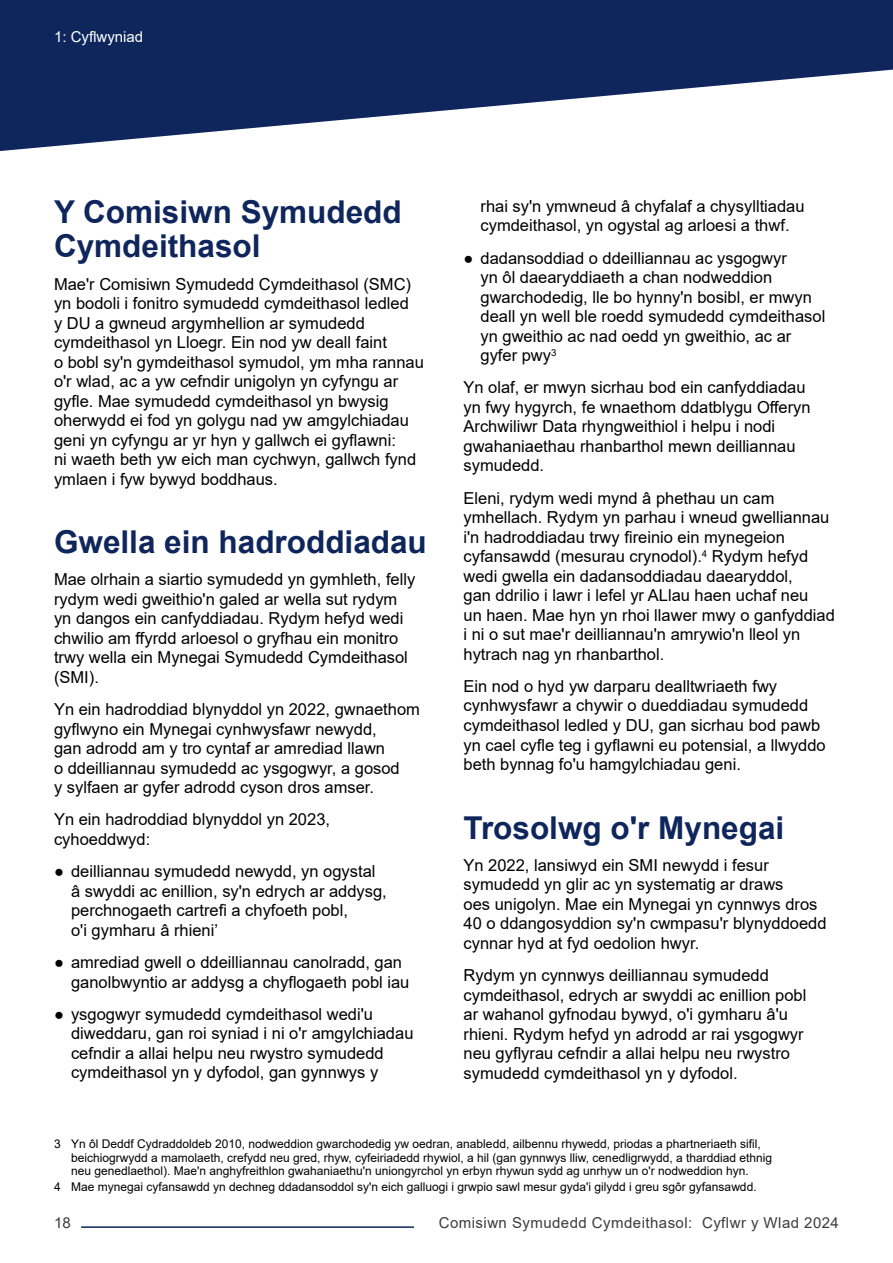
<style>
.page{position:relative;width:893px;height:1263px;background:#fff}
.page>*{position:absolute;margin:0;border:0;box-sizing:border-box;transform-origin:0 0}
.t1{font:700 31.5px/34.5px "Arial";color:#0f265c}
.t2{font:16.5px/19.5px "Arial";color:#000}
.t3{font:15px "Arial";letter-spacing:.03em;color:#3c3c3b}
.t4{font:15px "Arial";color:#fff}
.t5{font:12px/13.5px "Arial";color:#000}
</style>
<div class="page">
<svg style="left:0;top:0;width:893px;height:151px;fill:#0f265c"></svg>
<hr style="left:81px;top:1226px;width:333px;height:2px;background:#0f265c">
<p class="t4" style="left:54px;top:26px;width:91px">1: Cyflwyniad</p>
<h1 class="t1" style="left:54px;top:195px;width:349px">Y Comisiwn Symudedd<br>Cymdeithasol</h1>
<p class="t2" style="left:54px;top:274px;width:371px">Mae'r Comisiwn Symudedd Cymdeithasol (SMC) yn bodoli i fonitro symudedd cymdeithasol ledled<br>y DU a gwneud argymhellion ar symudedd cymdeithasol yn Lloegr. Ein nod yw deall faint<br>o bobl sy'n gymdeithasol symudol, ym mha rannau o'r wlad, ac a yw cefndir unigolyn yn cyfyngu ar gyfle. Mae symudedd cymdeithasol yn bwysig oherwydd ei fod yn golygu nad yw amgylchiadau geni yn cyfyngu ar yr hyn y gallwch ei gyflawni:<br>ni waeth beth yw eich man cychwyn, gallwch fynd ymlaen i fyw bywyd boddhaus.</p>
<h1 class="t1" style="left:54px;top:525px;width:374px">Gwella ein hadroddiadau</h1>
<p class="t2" style="left:54px;top:570px;width:363px">Mae olrhain a siartio symudedd yn gymhleth, felly rydym wedi gweithio'n galed ar wella sut rydym yn dangos ein canfyddiadau. Rydym hefyd wedi chwilio am ffyrdd arloesol o gryfhau ein monitro trwy wella ein Mynegai Symudedd Cymdeithasol (SMI).</p>
<p class="t2" style="left:54px;top:699px;width:367px">Yn ein hadroddiad blynyddol yn 2022, gwnaethom gyflwyno ein Mynegai cynhwysfawr newydd,<br>gan adrodd am y tro cyntaf ar amrediad llawn<br>o ddeilliannau symudedd ac ysgogwyr, a gosod<br>y sylfaen ar gyfer adrodd cyson dros amser.</p>
<p class="t2" style="left:54px;top:810px;width:278px">Yn ein hadroddiad blynyddol yn 2023, cyhoeddwyd:</p>
<p class="t2" style="left:71px;top:861px;width:317px;text-indent:-17px">● deilliannau symudedd newydd, yn ogystal â swyddi ac enillion, sy'n edrych ar addysg, perchnogaeth cartrefi a chyfoeth pobl,<br>o'i gymharu â rhieni’</p>
<p class="t2" style="left:71px;top:952px;width:340px;text-indent:-17px">● amrediad gwell o ddeilliannau canolradd, gan ganolbwyntio ar addysg a chyflogaeth pobl iau</p>
<p class="t2" style="left:71px;top:1004px;width:344px;text-indent:-17px">● ysgogwyr symudedd cymdeithasol wedi'u diweddaru, gan roi syniad i ni o'r amgylchiadau cefndir a allai helpu neu rwystro symudedd cymdeithasol yn y dyfodol, gan gynnwys y</p>
<p class="t2" style="left:480px;top:196px;width:326px">rhai sy'n ymwneud â chyfalaf a chysylltiadau cymdeithasol, yn ogystal ag arloesi a thwf.</p>
<p class="t2" style="left:480px;top:248px;width:346px;text-indent:-17px">● dadansoddiad o ddeilliannau ac ysgogwyr<br>yn ôl daearyddiaeth a chan nodweddion gwarchodedig, lle bo hynny'n bosibl, er mwyn deall yn well ble roedd symudedd cymdeithasol yn gweithio ac nad oedd yn gweithio, ac ar gyfer pwy<sup>3</sup></p>
<p class="t2" style="left:463px;top:378px;width:349px">Yn olaf, er mwyn sicrhau bod ein canfyddiadau yn fwy hygyrch, fe wnaethom ddatblygu Offeryn Archwiliwr Data rhyngweithiol i helpu i nodi gwahaniaethau rhanbarthol mewn deilliannau symudedd.</p>
<p class="t2" style="left:463px;top:488px;width:373px">Eleni, rydym wedi mynd â phethau un cam ymhellach. Rydym yn parhau i wneud gwelliannau i'n hadroddiadau trwy fireinio ein mynegeion cyfansawdd (mesurau crynodol).<sup>4</sup> Rydym hefyd wedi gwella ein dadansoddiadau daearyddol,<br>gan ddrilio i lawr i lefel yr ALlau haen uchaf neu<br>un haen. Mae hyn yn rhoi llawer mwy o ganfyddiad i ni o sut mae'r deilliannau'n amrywio'n lleol yn hytrach nag yn rhanbarthol.</p>
<p class="t2" style="left:463px;top:676px;width:364px">Ein nod o hyd yw darparu dealltwriaeth fwy cynhwysfawr a chywir o dueddiadau symudedd cymdeithasol ledled y DU, gan sicrhau bod pawb yn cael cyfle teg i gyflawni eu potensial, a llwyddo beth bynnag fo'u hamgylchiadau geni.</p>
<h1 class="t1" style="left:463px;top:810px;width:322px">Trosolwg o'r Mynegai</h1>
<p class="t2" style="left:463px;top:855px;width:365px">Yn 2022, lansiwyd ein SMI newydd i fesur symudedd yn glir ac yn systematig ar draws<br>oes unigolyn. Mae ein Mynegai yn cynnwys dros 40 o ddangosyddion sy'n cwmpasu'r blynyddoedd cynnar hyd at fyd oedolion hwyr.</p>
<p class="t2" style="left:463px;top:965px;width:344px">Rydym yn cynnwys deilliannau symudedd cymdeithasol, edrych ar swyddi ac enillion pobl ar wahanol gyfnodau bywyd, o'i gymharu â'u rhieni. Rydym hefyd yn adrodd ar rai ysgogwyr neu gyflyrau cefndir a allai helpu neu rwystro symudedd cymdeithasol yn y dyfodol.</p>
<p class="t5" style="left:71px;top:1137px;width:703px;text-indent:-17px">3 Yn ôl Deddf Cydraddoldeb 2010, nodweddion gwarchodedig yw oedran, anabledd, ailbennu rhywedd, priodas a phartneriaeth sifil, beichiogrwydd a mamolaeth, crefydd neu gred, rhyw, cyfeiriadedd rhywiol, a hil (gan gynnwys lliw, cenedligrwydd, a tharddiad ethnig neu genedlaethol). Mae'n anghyfreithlon gwahaniaethu'n uniongyrchol yn erbyn rhywun sydd ag unrhyw un o'r nodweddion hyn.</p>
<p class="t5" style="left:54px;top:1180px;width:704px">4 Mae mynegai cyfansawdd yn dechneg ddadansoddol sy'n eich galluogi i grwpio sawl mesur gyda'i gilydd i greu sgôr gyfansawdd.</p>
<p class="t3" style="left:54px;top:1212px;width:18px">18</p>
<p class="t3" style="left:439px;top:1212px;width:402px">Comisiwn Symudedd Cymdeithasol: Cyflwr y Wlad 2024</p>
</div>
